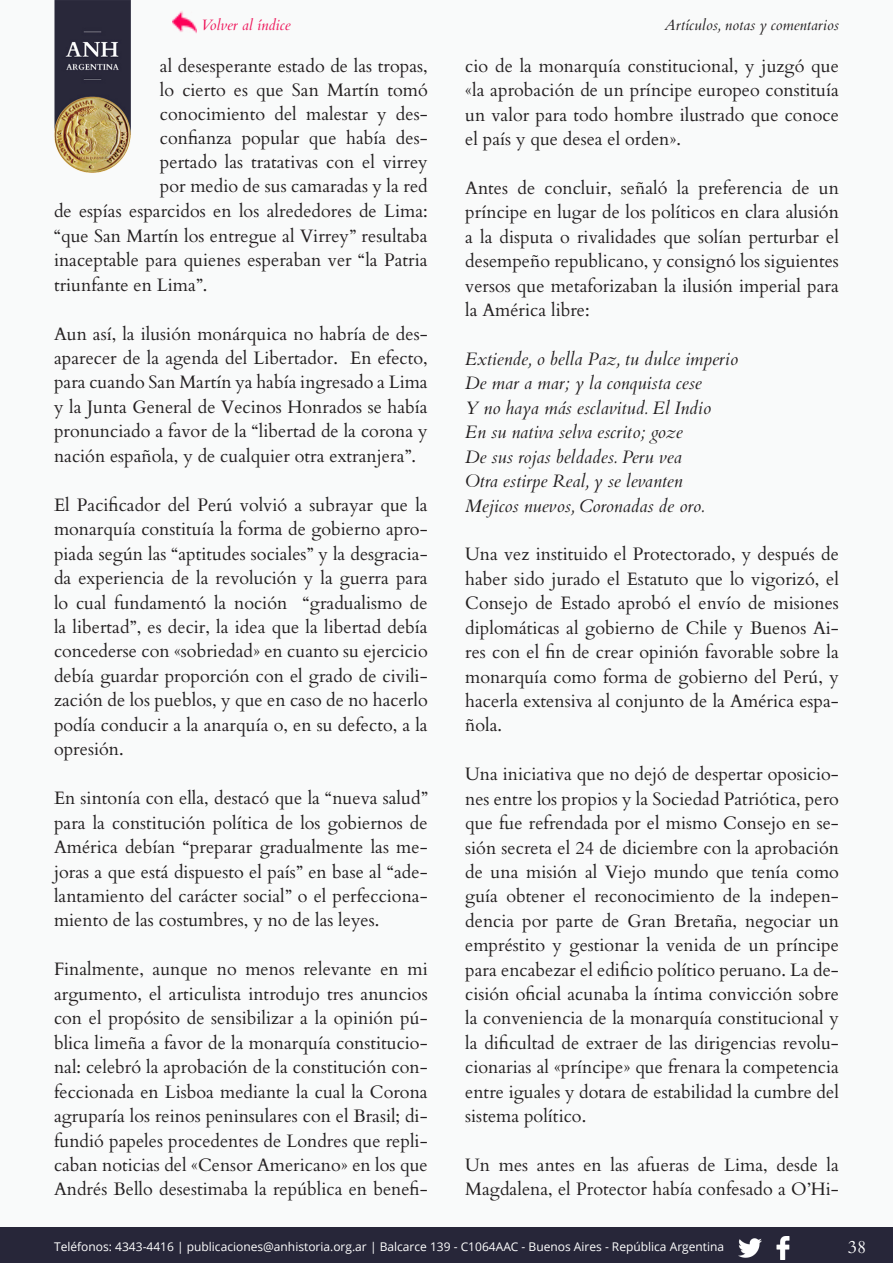
<style>
.page{position:relative;width:893px;height:1263px;background:#f9fafa}
.page>*{position:absolute;margin:0;border:0;box-sizing:border-box;transform-origin:0 0}
.t1{font:18px/24.5px "Cardo";color:#231f20;text-align:justify}
.t2{font:italic 18px "Cardo";color:#231f20}
.t3{font:18px "Cardo";color:#fff}
.t4{font:italic 15px "Cardo";color:#231f20}
.t5{font:italic 15px "Cardo";color:#ee155a}
.t6{font:12px "Open Sans";color:#fff}
</style>
<div class="page">
<div style="left:0;top:1227px;width:893px;height:36px;background:#272639"></div>
<img style="left:54px;top:0;width:77px;height:172px">
<img style="left:776px;top:1236px;width:14px;height:23px">
<img style="left:739px;top:1238px;width:23px;height:20px">
<img style="left:172px;top:11px;width:24px;height:22px">
<p class="t5" style="left:201px;top:16px;width:91px">Volver al índice</p>
<p class="t4" style="left:664px;top:16px;width:176px">Artículos, notas y comentarios</p>
<p class="t1" style="left:465px;top:53px;width:375px">cio de la monarquía constitucional, y juzgó que «la aprobación de un príncipe europeo constituía un valor para todo hombre ilustrado que conoce el país y que desea el orden».</p>
<p class="t1" style="left:465px;top:175px;width:375px">Antes de concluir, señaló la preferencia de un príncipe en lugar de los políticos en clara alusión a la disputa o rivalidades que solían perturbar el desempeño republicano, y consignó los siguientes versos que metaforizaban la ilusión imperial para la América libre:</p>
<p class="t2" style="left:465px;top:348px;width:274px">Extiende, o bella Paz, tu dulce imperio</p>
<p class="t2" style="left:465px;top:373px;width:238px">De mar a mar; y la conquista cese</p>
<p class="t2" style="left:465px;top:397px;width:247px">Y no haya más esclavitud. El Indio</p>
<p class="t2" style="left:465px;top:421px;width:219px">En su nativa selva escrito; goze</p>
<p class="t2" style="left:465px;top:446px;width:218px">De sus rojas beldades. Peru vea</p>
<p class="t2" style="left:465px;top:470px;width:219px">Otra estirpe Real, y se levanten</p>
<p class="t2" style="left:465px;top:495px;width:241px">Mejicos nuevos, Coronadas de oro.</p>
<p class="t1" style="left:465px;top:541px;width:375px">Una vez instituido el Protectorado, y después de haber sido jurado el Estatuto que lo vigorizó, el Consejo de Estado aprobó el envío de misiones diplomáticas al gobierno de Chile y Buenos Ai&shy;res con el fin de crear opinión favorable sobre la monarquía como forma de gobierno del Perú, y hacerla extensiva al conjunto de la América espa&shy;ñola.</p>
<p class="t1" style="left:465px;top:761px;width:375px">Una iniciativa que no dejó de despertar oposicio&shy;nes entre los propios y la Sociedad Patriótica, pero que fue refrendada por el mismo Consejo en se&shy;sión secreta el 24 de diciembre con la aprobación de una misión al Viejo mundo que tenía como guía obtener el reconocimiento de la indepen&shy;dencia por parte de Gran Bretaña, negociar un empréstito y gestionar la venida de un príncipe para encabezar el edificio político peruano. La de&shy;cisión oficial acunaba la íntima convicción sobre la conveniencia de la monarquía constitucional y la dificultad de extraer de las dirigencias revolu&shy;cionarias al «príncipe» que frenara la competencia entre iguales y dotara de estabilidad la cumbre del sistema político.</p>
<p class="t1" style="left:465px;top:1152px;width:375px">Un mes antes en las afueras de Lima, desde la<br>Magdalena, el Protector había confesado a O’Hi-</p>
<p class="t1" style="left:160px;top:53px;width:269px;line-height:24px">al desesperante estado de las tropas, lo cierto es que San Martín tomó conocimiento del malestar y des&shy;confianza popular que había des&shy;pertado las tratativas con el virrey por medio de sus camaradas y la red</p>
<p class="t1" style="left:54px;top:198px;width:375px">de espías esparcidos en los alrededores de Lima: “que San Martín los entregue al Virrey” resultaba inaceptable para quienes esperaban ver “la Patria triunfante en Lima”.</p>
<p class="t1" style="left:54px;top:320px;width:375px">Aun así, la ilusión monárquica no habría de des&shy;aparecer de la agenda del Libertador. En efecto, para cuando San Martín ya había ingresado a Lima y la Junta General de Vecinos Honrados se había pronunciado a favor de la “libertad de la corona y nación española, y de cualquier otra extranjera”.</p>
<p class="t1" style="left:54px;top:491px;width:375px">El Pacificador del Perú volvió a subrayar que la monarquía constituía la forma de gobierno apro&shy;piada según las “aptitudes sociales” y la desgracia&shy;da experiencia de la revolución y la guerra para lo cual fundamentó la noción “gradualismo de la libertad”, es decir, la idea que la libertad debía concederse con «sobriedad» en cuanto su ejercicio debía guardar proporción con el grado de civili&shy;zación de los pueblos, y que en caso de no hacerlo podía conducir a la anarquía o, en su defecto, a la opresión.</p>
<p class="t1" style="left:54px;top:785px;width:375px">En sintonía con ella, destacó que la “nueva salud” para la constitución política de los gobiernos de América debían “preparar gradualmente las me&shy;joras a que está dispuesto el país” en base al “ade&shy;lantamiento del carácter social” o el perfecciona&shy;miento de las costumbres, y no de las leyes.</p>
<p class="t1" style="left:54px;top:956px;width:375px">Finalmente, aunque no menos relevante en mi argumento, el articulista introdujo tres anuncios con el propósito de sensibilizar a la opinión pú&shy;blica limeña a favor de la monarquía constitucio&shy;nal: celebró la aprobación de la constitución con&shy;feccionada en Lisboa mediante la cual la Corona agruparía los reinos peninsulares con el Brasil; di&shy;fundió papeles procedentes de Londres que repli&shy;caban noticias del «Censor Americano» en los que Andrés Bello desestimaba la república en benefi-</p>
<p class="t6" style="left:54px;top:1238px;width:672px">Teléfonos: 4343-4416 | publicaciones@anhistoria.org.ar | Balcarce 139 - C1064AAC - Buenos Aires - República Argentina</p>
<p class="t3" style="left:848px;top:1232px;width:20px">38</p>
</div>
